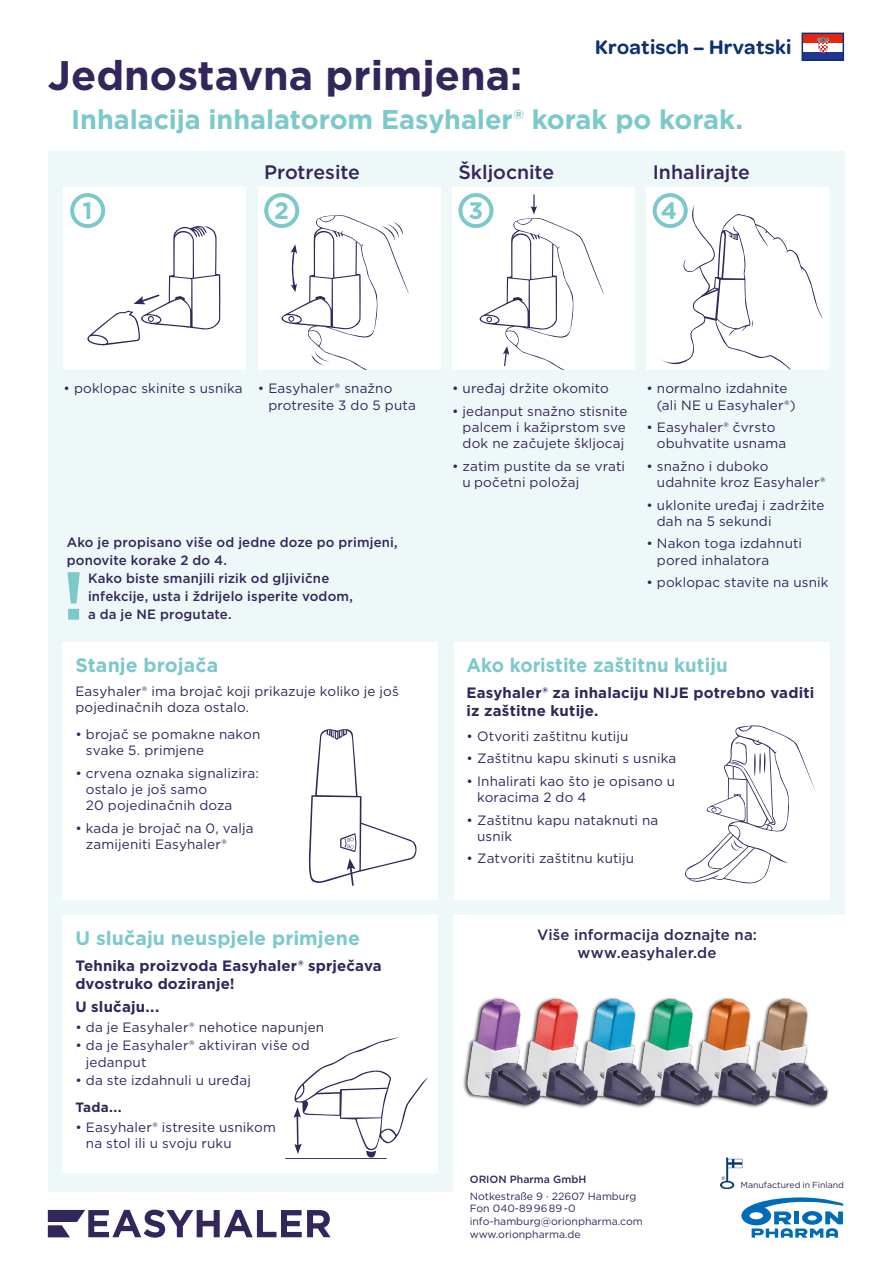
<style>
.page{position:relative;width:893px;height:1263px;background:#fff}
.page>*{position:absolute;margin:0;border:0;box-sizing:border-box;transform-origin:0 0}
.Subline{font:700 67.8px "Gotham";color:#7cc9cb}
.headline{font:700 41.25px "Gotham";color:#32265a}
.Subline-2{font:700 27px "Gotham";letter-spacing:-.005em;color:#7cc9cb}
.t1{font:700 23.7px "Gotham";color:#7cc9cb}
.t2{font:600 21px "Omnes";letter-spacing:.015em;color:#0d3174}
.Subline-3{font:700 19.5px "Gotham";letter-spacing:.005em;color:#7cc9cb}
.Subline-4{font:500 19.5px "Gotham";letter-spacing:-.005em;color:#32265a}
.Subline-5{font:700 19.5px "Gotham";letter-spacing:.005em;color:#7cc9cb;scale:.95 1}
.Subline-6{font:700 15px/18px "Gotham";letter-spacing:.01em;color:#32265a}
.t3{font:500 15px "Gotham";letter-spacing:.01em;color:#32265a}
.Subline-7{font:13.5px/16.2px "Gotham";letter-spacing:.01em;color:#32265a}
.t4{font:500 13.5px/18px "Gotham";letter-spacing:.01em;color:#32265a}
.t5{font:700 13.5px "Gotham";color:#32265a}
.t6{font:10.5px/12.6px "Gotham";color:#32265a}
.t7{font:500 10.5px "Gotham";color:#32265a}
.t8{font:8.7px "Gotham";color:#32265a}
</style>
<div class="page">
<div style="left:48px;top:152px;width:796px;height:1040px;background:#eff8f8"></div>
<div style="left:454px;top:915px;width:439px;height:348px;background:#fff"></div>
<div style="left:64px;top:187px;width:182px;height:183px;background:#fff"></div>
<svg style="left:87px;top:225px;width:133px;height:120px"></svg>
<div style="left:70px;top:193px;width:35px;height:35px;border:4px solid #7cc9cb;border-radius:50%"></div>
<div style="left:258px;top:187px;width:183px;height:183px;background:#fff"></div>
<svg style="left:281px;top:215px;width:128px;height:155px"></svg>
<div style="left:266px;top:195px;width:31px;height:31px;background:#fff;border-radius:50%"></div>
<div style="left:264px;top:193px;width:35px;height:35px;border:4px solid #7cc9cb;border-radius:50%"></div>
<div style="left:452px;top:187px;width:183px;height:183px;background:#fff"></div>
<svg style="left:479px;top:194px;width:125px;height:176px"></svg>
<div style="left:460px;top:195px;width:31px;height:31px;background:#fff;border-radius:50%"></div>
<div style="left:458px;top:193px;width:35px;height:35px;border:4px solid #7cc9cb;border-radius:50%"></div>
<div style="left:646px;top:187px;width:183px;height:183px;background:#fff"></div>
<svg style="left:660px;top:205px;width:163px;height:165px"></svg>
<div style="left:655px;top:195px;width:31px;height:31px;background:#fff;border-radius:50%"></div>
<div style="left:653px;top:193px;width:35px;height:35px;border:4px solid #7cc9cb;border-radius:50%"></div>
<div style="left:803px;top:51px;width:41px;height:9px;background:#1f388e"></div>
<div style="left:803px;top:33px;width:41px;height:9px;background:#e52910"></div>
<svg style="left:817px;top:37px;width:12px;height:16px"></svg>
<div style="left:801px;top:33px;width:43px;height:28px;border:2px solid #0d3174"></div>
<div style="left:462px;top:997px;width:367px;height:111px;background:#000;opacity:.75"></div>
<img style="left:467px;top:997px;width:360px;height:109px">
<svg style="left:741px;top:1197px;width:102px;height:41px"></svg>
<img style="left:721px;top:1157px;width:22px;height:31px">
<div style="left:63px;top:915px;width:375px;height:257px;background:#fff"></div>
<svg style="left:285px;top:1037px;width:143px;height:122px"></svg>
<div style="left:63px;top:642px;width:375px;height:257px;background:#fff"></div>
<svg style="left:308px;top:729px;width:108px;height:157px"></svg>
<div style="left:454px;top:642px;width:375px;height:257px;background:#fff"></div>
<svg style="left:685px;top:725px;width:131px;height:159px"></svg>
<svg style="left:48px;top:1210px;width:283px;height:28px"></svg>
<p class="headline" style="left:48px;top:48px;width:476px">Jednostavna primjena:</p>
<p class="t2" style="left:595px;top:35px;width:198px">Kroatisch – Hrvatski</p>
<p class="Subline-2" style="left:71px;top:102px;width:674px">Inhalacija inhalatorom Easyhaler® korak po korak.</p>
<p class="t1" style="left:83px;top:195px;width:12px">1</p>
<p class="Subline-4" style="left:264px;top:159px;width:97px">Protresite</p>
<p class="t1" style="left:274px;top:195px;width:16px">2</p>
<p class="Subline-4" style="left:458px;top:159px;width:97px">Škljocnite</p>
<p class="t1" style="left:469px;top:195px;width:16px">3</p>
<p class="Subline-4" style="left:653px;top:159px;width:99px">Inhalirajte</p>
<p class="t1" style="left:661px;top:195px;width:18px">4</p>
<p class="Subline-7" style="left:64px;top:380px;width:181px">• poklopac skinite s usnika</p>
<p class="Subline-7" style="left:268px;top:380px;width:149px;text-indent:-11px">• Easyhaler® snažno protresite 3 do 5 puta</p>
<p class="t4" style="left:67px;top:533px;width:333px">Ako je propisano više od jedne doze po primjeni, ponovite korake 2 do 4.</p>
<p class="t4" style="left:88px;top:569px;width:267px">Kako biste smanjili rizik od gljivične infekcije, usta i ždrijelo isperite vodom,</p>
<p class="Subline" style="left:63px;top:551px;width:23px">!</p>
<p class="t4" style="left:88px;top:605px;width:145px">a da je NE progutate.</p>
<p class="Subline-3" style="left:75px;top:652px;width:144px">Stanje brojača</p>
<p class="Subline-7" style="left:75px;top:683px;width:325px">Easyhaler® ima brojač koji prikazuje koliko je još pojedinačnih doza ostalo.</p>
<p class="Subline-7" style="left:86px;top:726px;width:176px;text-indent:-11px">• brojač se pomakne nakon svake 5. primjene</p>
<p class="Subline-7" style="left:86px;top:765px;width:175px;text-indent:-11px">• crvena oznaka signalizira: ostalo je još samo<br>20 pojedinačnih doza</p>
<p class="Subline-7" style="left:86px;top:820px;width:169px;text-indent:-11px">• kada je brojač na 0, valja zamijeniti Easyhaler®</p>
<p class="Subline-3" style="left:75px;top:925px;width:286px">U slučaju neuspjele primjene</p>
<p class="Subline-6" style="left:75px;top:957px;width:308px">Tehnika proizvoda Easyhaler® sprječava dvostruko doziranje!</p>
<p class="Subline-6" style="left:75px;top:997px;width:85px">U slučaju...</p>
<p class="Subline-7" style="left:75px;top:1019px;width:250px">• da je Easyhaler® nehotice napunjen</p>
<p class="Subline-7" style="left:86px;top:1037px;width:225px;text-indent:-11px">• da je Easyhaler® aktiviran više od jedanput</p>
<p class="Subline-7" style="left:75px;top:1072px;width:177px">• da ste izdahnuli u uređaj</p>
<p class="t5" style="left:75px;top:1098px;width:48px">Tada...</p>
<p class="Subline-7" style="left:86px;top:1119px;width:191px;text-indent:-11px">• Easyhaler® istresite usnikom na stol ili u svoju ruku</p>
<p class="Subline-7" style="left:452px;top:380px;width:158px">• uređaj držite okomito</p>
<p class="Subline-7" style="left:463px;top:403px;width:166px;text-align:justify;text-indent:-11px">• jedanput snažno stisnite palcem i kažiprstom sve dok ne začujete škljocaj</p>
<p class="Subline-7" style="left:463px;top:458px;width:164px;text-indent:-11px">• zatim pustite da se vrati u početni položaj</p>
<p class="Subline-7" style="left:657px;top:380px;width:140px;text-indent:-11px">• normalno izdahnite (ali NE u Easyhaler®)</p>
<p class="Subline-7" style="left:657px;top:419px;width:131px;text-indent:-11px">• Easyhaler® čvrsto obuhvatite usnama</p>
<p class="Subline-7" style="left:657px;top:458px;width:170px;text-indent:-11px">• snažno i duboko udahnite kroz Easyhaler®</p>
<p class="Subline-7" style="left:657px;top:496px;width:169px;text-indent:-11px">• uklonite uređaj i zadržite dah na 5 sekundi</p>
<p class="Subline-7" style="left:657px;top:535px;width:147px;text-indent:-11px">• Nakon toga izdahnuti pored inhalatora</p>
<p class="Subline-7" style="left:646px;top:574px;width:184px">• poklopac stavite na usnik</p>
<p class="Subline-5" style="left:467px;top:652px;width:276px">Ako koristite zaštitnu kutiju</p>
<p class="Subline-6" style="left:467px;top:684px;width:349px">Easyhaler® za inhalaciju NIJE potrebno vaditi iz zaštitne kutije.</p>
<p class="Subline-7" style="left:467px;top:727px;width:163px">• Otvoriti zaštitnu kutiju</p>
<p class="Subline-7" style="left:467px;top:750px;width:211px">• Zaštitnu kapu skinuti s usnika</p>
<p class="Subline-7" style="left:477px;top:772px;width:200px;text-indent:-11px">• Inhalirati kao što je opisano u koracima 2 do 4</p>
<p class="Subline-7" style="left:477px;top:811px;width:183px;text-indent:-11px">• Zaštitnu kapu nataknuti na usnik</p>
<p class="Subline-7" style="left:467px;top:850px;width:169px">• Zatvoriti zaštitnu kutiju</p>
<p class="t3" style="left:537px;top:925px;width:222px">Više informacija doznajte na:</p>
<p class="t3" style="left:578px;top:943px;width:140px">www.easyhaler.de</p>
<p class="t7" style="left:470px;top:1172px;width:118px">ORION Pharma GmbH</p>
<p class="t6" style="left:470px;top:1189px;width:175px">Notkestraße 9 · 22607 Hamburg<br>Fon 040-89 96 89 -0 info-hamburg@orionpharma.com www.orionpharma.de</p>
<p class="t8" style="left:740px;top:1180px;width:105px">Manufactured in Finland</p>
</div>
